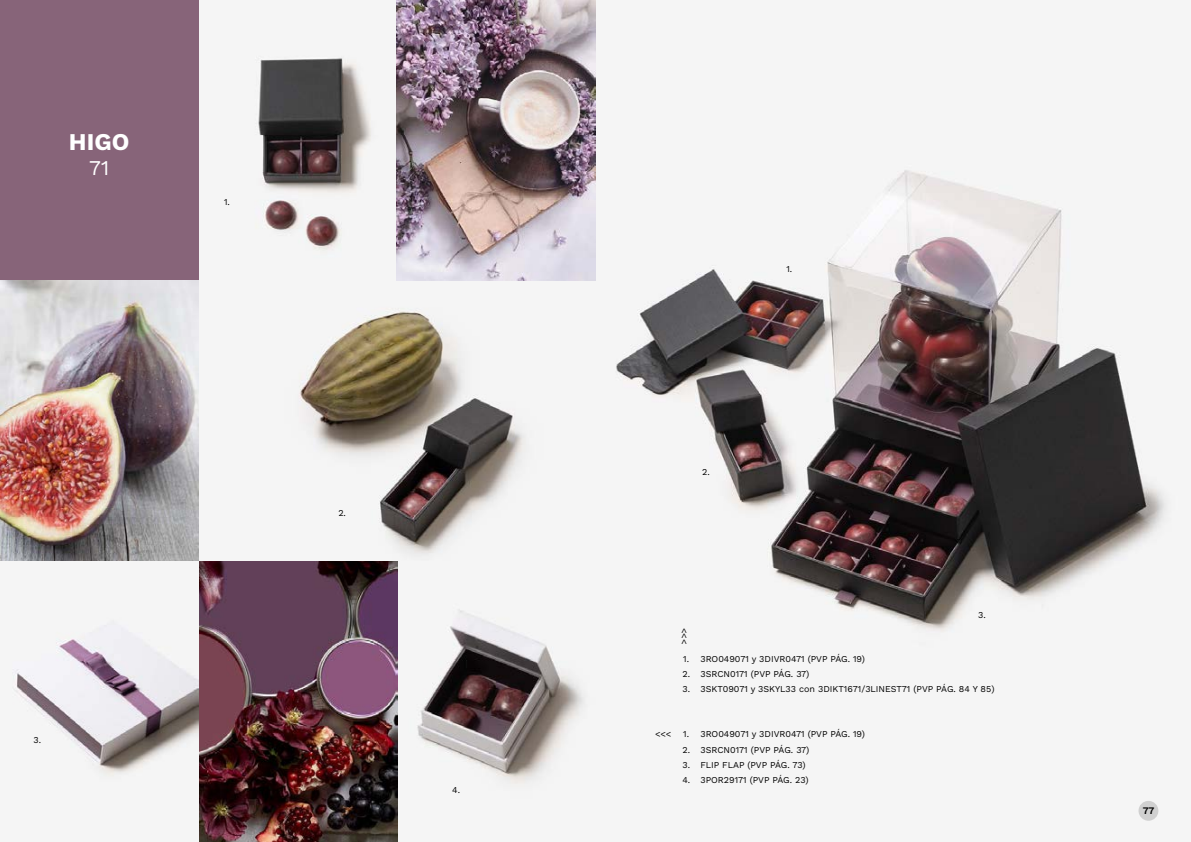
<style>
.page{position:relative;width:1191px;height:842px;background:#fff}
.page>*{position:absolute;margin:0;border:0;box-sizing:border-box;transform-origin:0 0}
.t1{font:700 24px "Work Sans";color:#fff}
.t2{font:21px "Work Sans";color:#fff}
.t3{font:600 10px "Work Sans";color:#000}
.t4{font:9px "Work Sans";color:#000}
</style>
<div class="page">
<img style="left:595px;top:0;width:580px;height:821px">
<img style="left:11px;top:281px;width:533px;height:501px">
<svg style="left:397px;top:561px;width:198px;height:281px;fill:#f5f5f5"></svg>
<img style="left:198px;top:0;width:397px;height:281px">
<div style="left:0;top:0;width:198px;height:281px;background:#876479"></div>
<img style="left:0;top:281px;width:198px;height:280px">
<img style="left:198px;top:561px;width:199px;height:281px">
<div style="left:1138px;top:801px;width:20px;height:20px;background:#d0d0d0;border-radius:50%"></div>
<h1 class="t1" style="left:69px;top:123px;width:62px">HIGO</h1>
<h2 class="t2" style="left:89px;top:152px;width:21px">71</h2>
<p class="t4" style="left:224px;top:195px;width:7px">1.</p>
<p class="t4" style="left:34px;top:733px;width:9px">3.</p>
<p class="t4" style="left:338px;top:506px;width:9px">2.</p>
<p class="t4" style="left:452px;top:783px;width:9px">4.</p>
<p class="t4" style="left:786px;top:262px;width:7px">1.</p>
<p class="t4" style="left:702px;top:465px;width:9px">2.</p>
<p class="t4" style="left:691px;top:628px;width:18px;rotate:90deg">&lt;&lt;&lt;</p>
<p class="t4" style="left:978px;top:608px;width:9px">3.</p>
<p class="t4" style="left:683px;top:652px;width:183px">1. 3RO049071 y 3DIVR0471 (PVP PÁG. 19)</p>
<p class="t4" style="left:682px;top:667px;width:128px">2. 3SRCN0171 (PVP PÁG. 37)</p>
<p class="t4" style="left:682px;top:682px;width:313px">3. 3SKT09071 y 3SKYL33 con 3DIKT1671/3LINEST71 (PVP PÁG. 84 Y 85)</p>
<p class="t4" style="left:655px;top:727px;width:18px">&lt;&lt;&lt;</p>
<p class="t4" style="left:683px;top:727px;width:183px">1. 3RO049071 y 3DIVR0471 (PVP PÁG. 19)</p>
<p class="t4" style="left:682px;top:743px;width:128px">2. 3SRCN0171 (PVP PÁG. 37)</p>
<p class="t4" style="left:682px;top:758px;width:125px">3. FLIP FLAP (PVP PÁG. 73)</p>
<p class="t4" style="left:682px;top:773px;width:128px">4. 3POR29171 (PVP PÁG. 23)</p>
<p class="t3" style="left:1142px;top:803px;width:13px">77</p>
</div>
